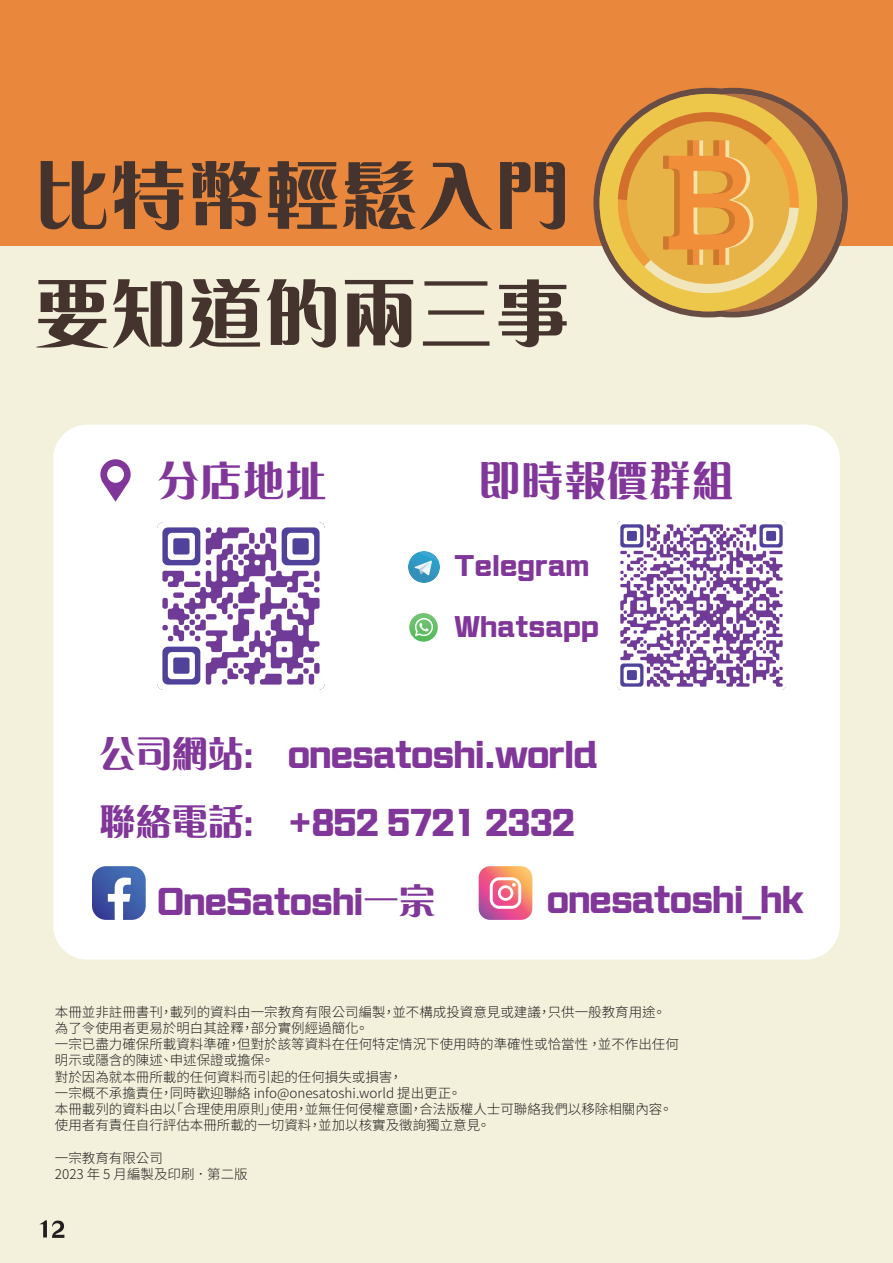
<style>
.page{position:relative;width:893px;height:1263px;background:#fff}
.page>*{position:absolute;margin:0;border:0;box-sizing:border-box;transform-origin:0 0}
.t1{font:800 42.6px "M Ellan HK";color:#813699}
.t2{font:700 37.2px/68.4px "CJ Ngai HK";letter-spacing:-.03em;color:#813699}
.t3{font:700 28.65px "CJ Ngai HK";color:#813699}
.t4{font:300 13.5px/16.2px "Source Han Sans TW";color:#231f20}
.s1{font-family:"M Ellan HK";font-weight:800}
</style>
<div class="page">
<div style="left:0;top:0;width:893px;height:253px;background:#e9873d"></div>
<div style="left:0;top:246px;width:893px;height:1017px;background:#f3f1db"></div>
<svg style="left:41px;top:161px;width:65px;height:68px"></svg>
<svg style="left:113px;top:161px;width:70px;height:69px"></svg>
<svg style="left:192px;top:161px;width:70px;height:68px"></svg>
<svg style="left:268px;top:161px;width:224px;height:69px"></svg>
<svg style="left:500px;top:162px;width:65px;height:68px"></svg>
<svg style="left:36px;top:279px;width:146px;height:69px"></svg>
<svg style="left:189px;top:279px;width:71px;height:69px"></svg>
<svg style="left:267px;top:279px;width:69px;height:69px"></svg>
<svg style="left:345px;top:280px;width:68px;height:68px"></svg>
<div style="left:428px;top:310px;width:56px;height:5px;background:#45332d"></div>
<div style="left:424px;top:281px;width:63px;height:5px;background:#45332d"></div>
<div style="left:423px;top:341px;width:66px;height:5px;background:#45332d"></div>
<svg style="left:499px;top:279px;width:68px;height:68px"></svg>
<div style="left:53px;top:425px;width:787px;height:535px;background:#fff;border-radius:34px"></div>
<svg style="left:593px;top:88px;width:255px;height:229px"></svg>
<div style="left:624px;top:94px;width:218px;height:217px;background:#b67242;border-radius:50%"></div>
<div style="left:600px;top:94px;width:217px;height:217px;background:#edc74a;border-radius:50%"></div>
<svg style="left:618px;top:112px;width:181px;height:181px"></svg>
<svg style="left:479px;top:866px;width:53px;height:54px;background:#eb8995"></svg>
<svg style="left:92px;top:866px;width:54px;height:54px"></svg>
<svg style="left:100px;top:459px;width:31px;height:43px"></svg>
<img style="left:157px;top:522px;width:168px;height:167px">
<svg style="left:409px;top:613px;width:29px;height:29px"></svg>
<svg style="left:415px;top:618px;width:18px;height:18px"></svg>
<img style="left:618px;top:522px;width:168px;height:168px">
<img style="left:408px;top:551px;width:32px;height:31px">
<svg style="left:40px;top:1220px;width:24px;height:18px"></svg>
<h1 class="t1" style="left:157px;top:450px;width:172px">分店地址</h1>
<h1 class="t1" style="left:479px;top:450px;width:257px">即時報價群組</h1>
<h3 class="t3" style="left:454px;top:546px;width:137px">Telegram</h3>
<h3 class="t3" style="left:454px;top:607px;width:146px">Whatsapp</h3>
<h2 class="t2" style="left:99px;top:720px;width:500px"><span class="s1">公司網站:</span> onesatoshi.world<span class="s1">聯絡電話:</span> +852 5721 2332</h2>
<h2 class="t2" style="left:157px;top:867px;width:280px">OneSatoshi<span class="s1">一宗</span></h2>
<h2 class="t2" style="left:547px;top:866px;width:259px">onesatoshi_hk</h2>
<p class="t4" style="left:55px;top:1004px;width:625px">本冊並非註冊書刊，載列的資料由一宗教育有限公司編製，並不構成投資意見或建議，只供一般教育用途。為了令使用者更易於明白其詮釋，部分實例經過簡化。<br>一宗已盡力確保所載資料準確，但對於該等資料在任何特定情況下使用時的準確性或恰當性 ，並不作出任何明示或隱含的陳述、申述保證或擔保。<br>對於因為就本冊所載的任何資料而引起的任何損失或損害，<br>一宗概不承擔責任，同時歡迎聯絡 info@onesatoshi.world 提出更正。<br>本冊載列的資料由以「合理使用原則」使用，並無任何侵權意圖，合法版權人士可聯絡我們以移除相關內容。使用者有責任自行評估本冊所載的一切資料，並加以核實及徵詢獨立意見。</p>
<p class="t4" style="left:55px;top:1150px;width:194px">一宗教育有限公司<br>2023 年 5 月編製及印刷 ． 第二版</p>
</div>
